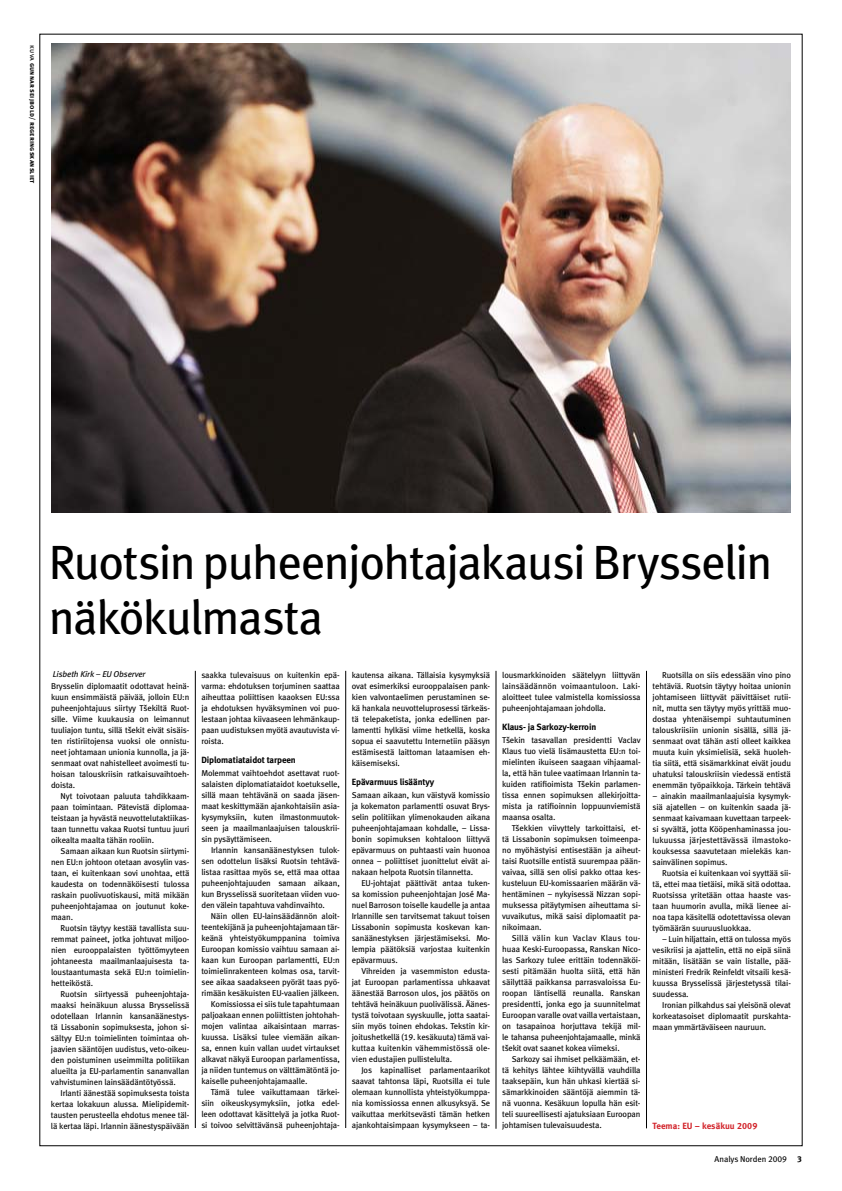
<style>
.page{position:relative;width:842px;height:1191px;background:#fff}
.page>*{position:absolute;margin:0;border:0;box-sizing:border-box;transform-origin:0 0}
.t1{font:48px/55px "Meta Book LF";letter-spacing:-.03em;color:#000}
.t2{font:9px "Meta Bold LF";letter-spacing:-.01em;color:#000}
.t3{font:9px "Meta Bold LF";letter-spacing:.01em;color:#d2232a}
.t4{font:8.5px/11px "Meta Book LF";letter-spacing:-.01em;color:#000;text-align:justify}
.t5{font:italic 8.5px "Meta Book LF";letter-spacing:-.01em;color:#000}
.t6{font:7px "Meta Bold LF Caps";letter-spacing:.025em;color:#000}
.s1{font-family:"Meta Book LF Caps"}
.s2{font-family:"Meta Bold LF"}
</style>
<div class="page">
<hr style="left:195px;top:671px;width:1px;height:457px;background:#000">
<hr style="left:345px;top:671px;width:1px;height:457px;background:#000">
<hr style="left:496px;top:671px;width:1px;height:457px;background:#000">
<hr style="left:646px;top:671px;width:1px;height:457px;background:#000">
<img style="left:51px;top:44px;width:740px;height:468px">
<p class="t6" style="left:37px;top:45px;width:139px;rotate:90deg"><span class="s1">kuva</span> gunnar seijbold/ regeringskansliet</p>
<h1 class="t1" style="left:49px;top:534px;width:725px">Ruotsin puheenjohtajakausi Brysselin näkökulmasta</h1>
<p class="t4" style="left:201px;top:669px;width:140px">saakka tulevaisuus on kuitenkin epä&shy;varma: ehdotuksen torjuminen saattaa aiheuttaa poliittisen kaaoksen EU:ssa ja ehdotuksen hyväksyminen voi puo&shy;lestaan johtaa kiivaaseen lehmänkaup&shy;paan uudistuksen myötä avautuvista vi&shy;roista.</p>
<p class="t2" style="left:201px;top:754px;width:96px">Diplomatiataidot tarpeen</p>
<p class="t4" style="left:201px;top:767px;width:140px">Molemmat vaihtoehdot asettavat ruot&shy;salaisten diplomatiataidot koetukselle, sillä maan tehtävänä on saada jäsen&shy;maat keskittymään ajankohtaisiin asia&shy;kysymyksiin, kuten ilmastonmuutok&shy;seen ja maailmanlaajuisen talouskrii&shy;sin pysäyttämiseen.</p>
<p class="t4" style="left:201px;top:844px;width:140px;text-indent:10px">Irlannin kansanäänestyksen tulok&shy;sen odottelun lisäksi Ruotsin tehtävä&shy;listaa rasittaa myös se, että maa ottaa puheenjohtajuuden samaan aikaan, kun Brysselissä suoritetaan viiden vuo&shy;den välein tapahtuva vahdinvaihto.</p>
<p class="t4" style="left:211px;top:910px;width:130px">Näin ollen EU-lainsäädännön aloit-</p>
<p class="t4" style="left:201px;top:921px;width:140px">teentekijänä ja puheenjohtajamaan tär-</p>
<p class="t4" style="left:201px;top:932px;width:140px">keänä yhteistyökumppanina toimiva</p>
<p class="t4" style="left:201px;top:943px;width:140px">Euroopan komissio vaihtuu samaan ai-</p>
<p class="t4" style="left:201px;top:954px;width:140px">kaan kun Euroopan parlamentti, EU:n</p>
<p class="t4" style="left:201px;top:965px;width:140px">toimielinrakenteen kolmas osa, tarvit-</p>
<p class="t4" style="left:201px;top:976px;width:140px">see aikaa saadakseen pyörät taas pyö-</p>
<p class="t4" style="left:201px;top:987px;width:139px">rimään kesäkuisten EU-vaalien jälkeen.</p>
<p class="t4" style="left:211px;top:998px;width:130px">Komissiossa ei siis tule tapahtumaan</p>
<p class="t4" style="left:201px;top:1009px;width:140px">paljoakaan ennen poliittisten johtohah-</p>
<p class="t4" style="left:201px;top:1020px;width:140px">mojen valintaa aikaisintaan marras-</p>
<p class="t4" style="left:201px;top:1031px;width:140px">kuussa. Lisäksi tulee viemään aikan-</p>
<p class="t4" style="left:201px;top:1042px;width:140px">sa, ennen kuin vallan uudet virtaukset</p>
<p class="t4" style="left:201px;top:1053px;width:140px">alkavat näkyä Euroopan parlamentissa,</p>
<p class="t4" style="left:201px;top:1064px;width:140px">ja niiden tuntemus on välttämätöntä jo-</p>
<p class="t4" style="left:201px;top:1075px;width:108px">kaiselle puheenjohtajamaalle.</p>
<p class="t4" style="left:211px;top:1086px;width:130px">Tämä tulee vaikuttamaan tärkei-</p>
<p class="t4" style="left:201px;top:1097px;width:140px">siin oikeuskysymyksiin, jotka edel-</p>
<p class="t4" style="left:201px;top:1108px;width:140px">leen odottavat käsittelyä ja jotka Ruot-</p>
<p class="t4" style="left:201px;top:1119px;width:140px">si toivoo selvittävänsä puheenjohtaja-</p>
<p class="t5" style="left:53px;top:669px;width:94px">Lisbeth Kirk – EU Observer</p>
<p class="t4" style="left:51px;top:680px;width:140px">Brysselin diplomaatit odottavat heinä&shy;kuun ensimmäistä päivää, jolloin EU:n puheenjohtajuus siirtyy Tšekiltä Ruot&shy;sille. Viime kuukausia on leimannut tuuliajon tuntu, sillä tšekit eivät sisäis&shy;ten ristiriitojensa vuoksi ole onnistu&shy;neet johtamaan unionia kunnolla, ja jä&shy;senmaat ovat nahistelleet avoimesti tu&shy;hoisan talouskriisin ratkaisuvaihtoeh&shy;doista.</p>
<p class="t4" style="left:51px;top:790px;width:140px;text-indent:10px">Nyt toivotaan paluuta tahdikkaam&shy;paan toimintaan. Pätevistä diplomaa&shy;teistaan ja hyvästä neuvottelutaktiikas&shy;taan tunnettu vakaa Ruotsi tuntuu juuri oikealta maalta tähän rooliin.</p>
<p class="t4" style="left:51px;top:845px;width:140px;text-indent:10px">Samaan aikaan kun Ruotsin siirtymi&shy;nen EU:n johtoon otetaan avosylin vas&shy;taan, ei kuitenkaan sovi unohtaa, että kaudesta on todennäköisesti tulossa raskain puolivuotiskausi, mitä mikään puheenjohtajamaa on joutunut koke&shy;maan.</p>
<p class="t4" style="left:51px;top:922px;width:140px;text-indent:10px">Ruotsin täytyy kestää tavallista suu&shy;remmat paineet, jotka johtuvat miljoo&shy;nien eurooppalaisten työttömyyteen johtaneesta maailmanlaajuisesta ta&shy;loustaantumasta sekä EU:n toimielin&shy;hetteiköstä.</p>
<p class="t4" style="left:51px;top:988px;width:140px;text-indent:10px">Ruotsin siirtyessä puheenjohtaja&shy;maaksi heinäkuun alussa Brysselissä odotellaan Irlannin kansanäänestys&shy;tä Lissabonin sopimuksesta, johon si&shy;sältyy EU:n toimielinten toimintaa oh&shy;jaavien sääntöjen uudistus, veto-oikeu&shy;den poistuminen useimmilta politiikan alueilta ja EU-parlamentin sananvallan vahvistuminen lainsäädäntötyössä.</p>
<p class="t4" style="left:51px;top:1087px;width:140px;text-indent:10px">Irlanti äänestää sopimuksesta toista kertaa lokakuun alussa. Mielipidemit&shy;tausten perusteella ehdotus menee täl&shy;lä kertaa läpi. Irlannin äänestyspäivään</p>
<p class="t4" style="left:652px;top:669px;width:140px;text-indent:10px">Ruotsilla on siis edessään vino pino tehtäviä. Ruotsin täytyy hoitaa unionin johtamiseen liittyvät päivittäiset rutii&shy;nit, mutta sen täytyy myös yrittää muo&shy;dostaa yhtenäisempi suhtautuminen talouskriisiin unionin sisällä, sillä jä&shy;senmaat ovat tähän asti olleet kaikkea muuta kuin yksimielisiä, sekä huoleh&shy;tia siitä, että sisämarkkinat eivät joudu uhatuksi talouskriisin viedessä entistä enemmän työpaikkoja. Tärkein tehtävä</p>
<p class="t4" style="left:652px;top:790px;width:140px">– ainakin maailmanlaajuisia kysymyk&shy;siä ajatellen – on kuitenkin saada jä&shy;senmaat kaivamaan kuvettaan tarpeek&shy;si syvältä, jotta Kööpenhaminassa jou&shy;lukuussa järjestettävässä ilmastoko&shy;kouksessa saavutetaan mielekäs kan&shy;sainvälinen sopimus.</p>
<p class="t4" style="left:652px;top:867px;width:140px;text-indent:10px">Ruotsia ei kuitenkaan voi syyttää sii&shy;tä, ettei maa tietäisi, mikä sitä odottaa.<br>Ruotsissa yritetään ottaa haaste vas&shy;taan huumorin avulla, mikä lienee ai&shy;noa tapa käsitellä odotettavissa olevan työmäärän suuruusluokkaa.</p>
<p class="t4" style="left:652px;top:933px;width:140px;text-indent:10px">– Luin hiljattain, että on tulossa myös vesikriisi ja ajattelin, että no eipä siinä mitään, lisätään se vain listalle, pää&shy;ministeri Fredrik Reinfeldt vitsaili kesä&shy;kuussa Brysselissä järjestetyssä tilai&shy;suudessa.</p>
<p class="t4" style="left:652px;top:999px;width:140px;text-indent:10px">Ironian pilkahdus sai yleisönä olevat korkeatasoiset diplomaatit purskahta&shy;maan ymmärtäväiseen nauruun.</p>
<p class="t4" style="left:502px;top:669px;width:140px">lousmarkkinoiden säätelyyn liittyvän lainsäädännön voimaantuloon. Laki&shy;aloitteet tulee valmistella komissiossa puheenjohtajamaan johdolla.</p>
<p class="t2" style="left:502px;top:721px;width:96px">Klaus- ja Sarkozy-kerroin</p>
<p class="t4" style="left:502px;top:734px;width:140px">Tšekin tasavallan presidentti Vaclav Klaus tuo vielä lisämaustetta EU:n toi&shy;mielinten ikuiseen saagaan vihjaamal&shy;la, että hän tulee vaatimaan Irlannin ta&shy;kuiden ratifioimista Tšekin parlamen&shy;tissa ennen sopimuksen allekirjoitta&shy;mista ja ratifioinnin loppuunviemistä maansa osalta.</p>
<p class="t4" style="left:502px;top:822px;width:140px;text-indent:10px">Tšekkien viivyttely tarkoittaisi, et&shy;tä Lissabonin sopimuksen toimeenpa&shy;no myöhästyisi entisestään ja aiheut&shy;taisi Ruotsille entistä suurempaa pään&shy;vaivaa, sillä sen olisi pakko ottaa kes&shy;kusteluun EU-komissaarien määrän vä&shy;hentäminen – nykyisessä Nizzan sopi&shy;muksessa pitäytymisen aiheuttama si&shy;vuvaikutus, mikä saisi diplomaatit pa&shy;nikoimaan.</p>
<p class="t4" style="left:502px;top:932px;width:140px;text-indent:10px">Sillä välin kun Vaclav Klaus tou&shy;huaa Keski-Euroopassa, Ranskan Nico&shy;las Sarkozy tulee erittäin todennäköi&shy;sesti pitämään huolta siitä, että hän säilyttää paikkansa parrasvaloissa Eu&shy;roopan läntisellä reunalla. Ranskan presidentti, jonka ego ja suunnitelmat Euroopan varalle ovat vailla vertaistaan, on tasapainoa horjuttava tekijä mil&shy;le tahansa puheenjohtajamaalle, minkä tšekit ovat saanet kokea viimeksi.</p>
<p class="t4" style="left:502px;top:1053px;width:140px;text-indent:10px">Sarkozy sai ihmiset pelkäämään, et&shy;tä kehitys lähtee kiihtyvällä vauhdilla taaksepäin, kun hän uhkasi kiertää si&shy;sämarkkinoiden sääntöjä aiemmin tä&shy;nä vuonna. Kesäkuun lopulla hän esit&shy;teli suureellisesti ajatuksiaan Euroopan johtamisen tulevaisuudesta.</p>
<p class="t4" style="left:352px;top:669px;width:140px">kautensa aikana. Tällaisia kysymyksiä ovat esimerkiksi eurooppalaisen pank&shy;kien valvontaelimen perustaminen se&shy;kä hankala neuvotteluprosessi tärkeäs&shy;tä telepaketista, jonka edellinen par&shy;lamentti hylkäsi viime hetkellä, koska sopua ei saavutettu Internetiin pääsyn estämisestä laittoman lataamisen eh&shy;käisemiseksi.</p>
<p class="t2" style="left:352px;top:776px;width:84px">Epävarmuus lisääntyy</p>
<p class="t4" style="left:352px;top:789px;width:140px">Samaan aikaan, kun väistyvä komissio ja kokematon parlamentti osuvat Brys&shy;selin politiikan ylimenokauden aikana puheenjohtajamaan kohdalle, – Lissa&shy;bonin sopimuksen kohtaloon liittyvä epävarmuus on puhtaasti vain huonoa onnea – poliittiset juonittelut eivät ai&shy;nakaan helpota Ruotsin tilannetta.</p>
<p class="t4" style="left:352px;top:877px;width:140px;text-indent:10px">EU-johtajat päättivät antaa tuken&shy;sa komission puheenjohtajan José Ma&shy;nuel Barroson toiselle kaudelle ja antaa Irlannille sen tarvitsemat takuut toisen Lissabonin sopimusta koskevan kan&shy;sanäänestyksen järjestämiseksi. Mo&shy;lempia päätöksiä varjostaa kuitenkin epävarmuus.</p>
<p class="t4" style="left:352px;top:965px;width:140px;text-indent:10px">Vihreiden ja vasemmiston edusta&shy;jat Euroopan parlamentissa uhkaavat äänestää Barroson ulos, jos päätös on tehtävä heinäkuun puolivälissä. Äänes&shy;tystä toivotaan syyskuulle, jotta saatai&shy;siin myös toinen ehdokas. Tekstin kir&shy;joitushetkellä (19. kesäkuuta) tämä vai&shy;kuttaa kuitenkin vähemmistössä ole&shy;vien edustajien pullistelulta.</p>
<p class="t4" style="left:352px;top:1064px;width:140px;text-indent:10px">Jos kapinalliset parlamentaarikot saavat tahtonsa läpi, Ruotsilla ei tule olemaan kunnollista yhteistyökumppa&shy;nia komissiossa ennen alkusyksyä. Se vaikuttaa merkitsevästi tämän hetken ajankohtaisimpaan kysymykseen – ta-</p>
<p class="t3" style="left:652px;top:1120px;width:106px">Teema: EU – kesäkuu 2009</p>
<p class="t4" style="left:715px;top:1153px;width:89px">Analys Norden 2009 <span class="s2">3</span></p>
</div>
